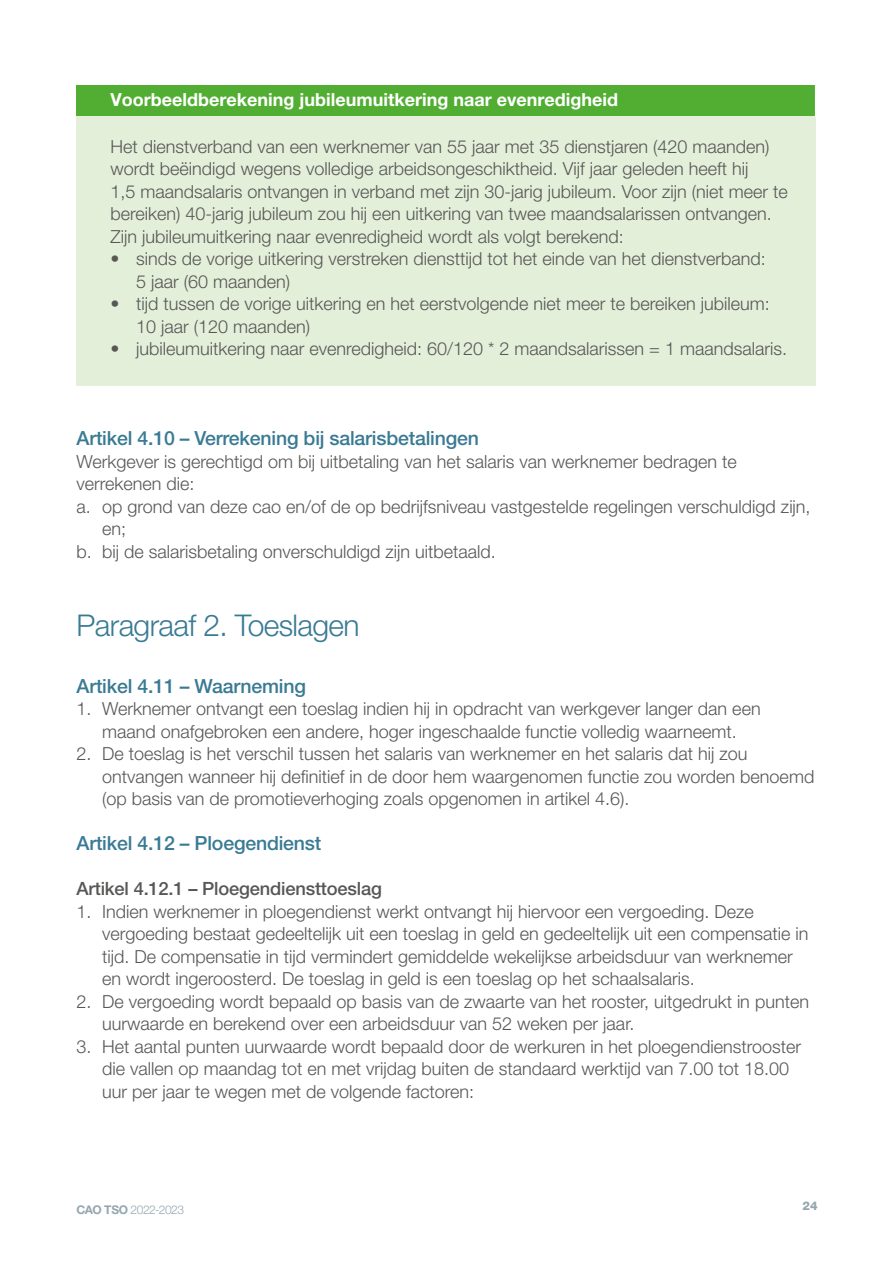
<style>
.page{position:relative;width:893px;height:1263px;background:#fff}
.page>*{position:absolute;margin:0;border:0;box-sizing:border-box;transform-origin:0 0}
.t1{font:300 30px "Helvetica Neue LT Pro";letter-spacing:-.02em;color:#397a94}
.t2{font:500 19.5px "Helvetica Neue LT Pro";letter-spacing:-.01em;color:#397a94}
.t3{font:500 18.3px "Helvetica Neue LT Pro";letter-spacing:-.01em;color:#575756}
.t4{font:300 18px/22.5px "Helvetica Neue LT Pro";color:#575756}
.t5{font:700 18px "Helvetica Neue LT Pro";color:#fff}
.t6{font:300 12px "Helvetica Neue LT Pro";letter-spacing:-.04em;color:#95a6b0}
.t7{font:800 12px "Helvetica Neue LT Pro";color:#95a6b0}
.s1{font-weight:700}
</style>
<div class="page">
<div style="left:77px;top:85px;width:739px;height:32px;background:#52ae32"></div>
<div style="left:77px;top:117px;width:739px;height:269px;background:#e4efda"></div>
<hr style="left:815px;top:85px;width:1px;height:32px;background:#fff">
<p class="t5" style="left:111px;top:89px;width:509px">Voorbeeldberekening jubileumuitkering naar evenredigheid</p>
<p class="t4" style="left:111px;top:135px;width:679px">Het dienstverband van een werknemer van 55 jaar met 35 dienstjaren (420 maanden) wordt beëindigd wegens volledige arbeidsongeschiktheid. Vijf jaar geleden heeft hij<br>1,5 maandsalaris ontvangen in verband met zijn 30-jarig jubileum. Voor zijn (niet meer te bereiken) 40-jarig jubileum zou hij een uitkering van twee maandsalarissen ontvangen.<br>Zijn jubileumuitkering naar evenredigheid wordt als volgt berekend:</p>
<p class="t4" style="left:136px;top:247px;width:631px;text-indent:-26px">• sinds de vorige uitkering verstreken diensttijd tot het einde van het dienstverband:<br>5 jaar (60 maanden)</p>
<p class="t4" style="left:136px;top:292px;width:635px;text-indent:-26px">• tijd tussen de vorige uitkering en het eerstvolgende niet meer te bereiken jubileum:<br>10 jaar (120 maanden)</p>
<p class="t4" style="left:111px;top:337px;width:678px">• jubileumuitkering naar evenredigheid: 60/120 * 2 maandsalarissen = 1 maandsalaris.</p>
<p class="t2" style="left:77px;top:426px;width:404px">Artikel 4.10 – Verrekening bij salarisbetalingen</p>
<p class="t4" style="left:77px;top:450px;width:662px">Werkgever is gerechtigd om bij uitbetaling van het salaris van werknemer bedragen te</p>
<p class="t4" style="left:77px;top:472px;width:120px">verrekenen die:</p>
<p class="t4" style="left:77px;top:495px;width:736px">a. op grond van deze cao en/of de op bedrijfsniveau vastgestelde regelingen verschuldigd zijn,</p>
<p class="t4" style="left:102px;top:517px;width:26px">en;</p>
<p class="t4" style="left:77px;top:540px;width:421px">b. bij de salarisbetaling onverschuldigd zijn uitbetaald.</p>
<h1 class="t1" style="left:77px;top:607px;width:285px">Paragraaf 2. Toeslagen</h1>
<p class="t2" style="left:77px;top:674px;width:231px">Artikel 4.11 – Waarneming</p>
<p class="t4" style="left:77px;top:697px;width:686px;text-align:center">1. Werknemer ontvangt een toeslag indien hij in opdracht van werkgever langer dan een maand onafgebroken een andere, hoger ingeschaalde functie volledig waarneemt.</p>
<p class="t4" style="left:102px;top:742px;width:714px;text-indent:-26px">2. De toeslag is het verschil tussen het salaris van werknemer en het salaris dat hij zou ontvangen wanneer hij definitief in de door hem waargenomen functie zou worden benoemd (op basis van de promotieverhoging zoals opgenomen in artikel 4.6).</p>
<p class="t2" style="left:77px;top:831px;width:246px">Artikel 4.12 – Ploegendienst</p>
<p class="t3" style="left:77px;top:878px;width:307px">Artikel 4.12.1 – Ploegendiensttoeslag</p>
<p class="t4" style="left:102px;top:900px;width:708px;text-indent:-26px">1. Indien werknemer in ploegendienst werkt ontvangt hij hiervoor een vergoeding. Deze vergoeding bestaat gedeeltelijk uit een toeslag in geld en gedeeltelijk uit een compensatie in tijd. De compensatie in tijd vermindert gemiddelde wekelijkse arbeidsduur van werknemer en wordt ingeroosterd. De toeslag in geld is een toeslag op het schaalsalaris.</p>
<p class="t4" style="left:102px;top:990px;width:708px;text-indent:-26px">2. De vergoeding wordt bepaald op basis van de zwaarte van het rooster, uitgedrukt in punten uurwaarde en berekend over een arbeidsduur van 52 weken per jaar.</p>
<p class="t4" style="left:102px;top:1035px;width:700px;text-indent:-26px">3. Het aantal punten uurwaarde wordt bepaald door de werkuren in het ploegendienstrooster die vallen op maandag tot en met vrijdag buiten de standaard werktijd van 7.00 tot 18.00 uur per jaar te wegen met de volgende factoren:</p>
<p class="t6" style="left:77px;top:1202px;width:109px"><span class="s1">CAO TSO</span> 2022-2023</p>
<p class="t7" style="left:802px;top:1199px;width:17px">24</p>
</div>
